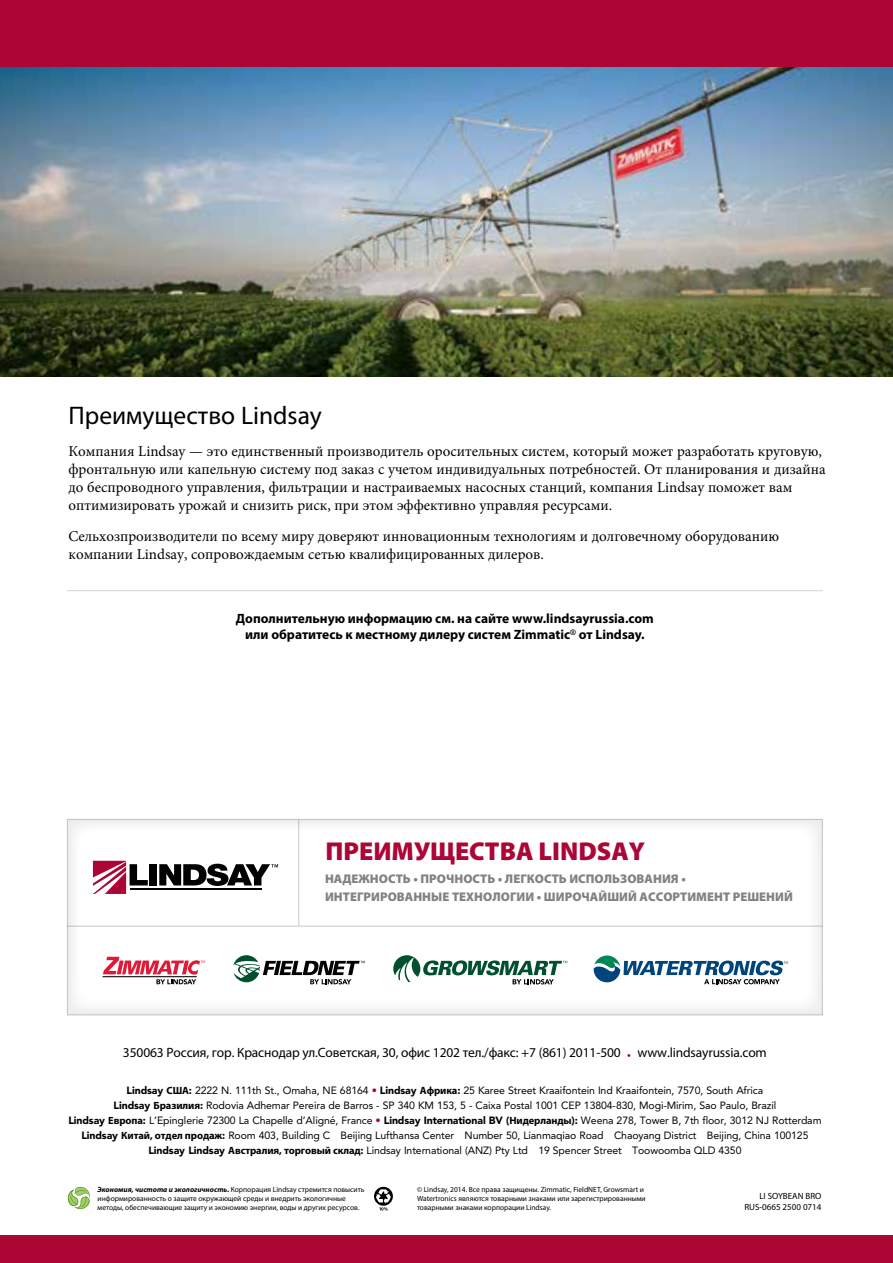
<style>
.page{position:relative;width:893px;height:1263px;background:#fff}
.page>*{position:absolute;margin:0;border:0;box-sizing:border-box;transform-origin:0 0}
.t1{font:900 25.95px "Myriad Pro";color:#ab0635}
.t2{font:25.5px "Myriad Pro";color:#000}
.t3{font:15px/18px "Minion Pro";color:#000}
.t4{font:700 13.5px/16.5px "Myriad Pro";color:#000;text-align:center}
.t5{font:13.5px "Myriad Pro";letter-spacing:-.01em;color:#000}
.t6{font:900 12.6px/17.7px "Myriad Pro";letter-spacing:.005em;color:#808285}
.t7{font:10.5px/15px "Avenir LT Std";letter-spacing:-.01em;color:#000;text-align:center}
.t8{font:9px/10.8px "Myriad Pro";color:#000;text-align:right}
.t9{font:7.5px/9px "Myriad Pro";color:#000}
.s1{color:#ab0634}
.s2{font-weight:900}
.s3{font-family:"Myriad Pro";font-weight:700}
.s4{font-weight:700;font-style:italic}
</style>
<div class="page">
<div style="left:0;top:1236px;width:893px;height:27px;background:#ab0634"></div>
<div style="left:0;top:0;width:893px;height:68px;background:#ab0634"></div>
<hr style="left:67px;top:590px;width:756px;height:1px;background:#d1d3d4">
<div style="left:67px;top:819px;width:756px;height:200px;background:linear-gradient(to right,#f2f3f3,#f2f2f3)"></div>
<div style="left:67px;top:819px;width:755px;height:196px;background:#fff"></div>
<hr style="left:67px;top:925px;width:756px;height:2px;background:#000">
<hr style="left:298px;top:819px;width:1px;height:107px;background:#000">
<svg style="left:233px;top:955px;width:132px;height:29px"></svg>
<svg style="left:393px;top:955px;width:174px;height:29px"></svg>
<svg style="left:594px;top:955px;width:194px;height:29px"></svg>
<svg style="left:103px;top:957px;width:102px;height:27px"></svg>
<hr style="left:102px;top:976px;width:95px;height:1px;background:#000">
<svg style="left:93px;top:861px;width:55px;height:33px"></svg>
<div style="left:150px;top:864px;width:7px;height:21px;background:#000"></div>
<svg style="left:159px;top:864px;width:119px;height:22px"></svg>
<hr style="left:130px;top:888px;width:131px;height:1px;background:#000">
<svg style="left:374px;top:1187px;width:19px;height:19px"></svg>
<svg style="left:376px;top:1189px;width:15px;height:21px"></svg>
<svg style="left:68px;top:1187px;width:22px;height:23px"></svg>
<svg style="left:70px;top:1196px;width:8px;height:9px"></svg>
<img style="left:0;top:68px;width:893px;height:308px">
<h2 class="t2" style="left:69px;top:400px;width:255px">Преимущество Lindsay</h2>
<p class="t3" style="left:69px;top:442px;width:759px">Компания Lindsay — это единственный производитель оросительных систем, который может разработать круговую, фронтальную или капельную систему под заказ с учетом индивидуальных потребностей. От планирования и дизайна до беспроводного управления, фильтрации и настраиваемых насосных станций, компания Lindsay поможет вам оптимизировать урожай и снизить риск, при этом эффективно управляя ресурсами.</p>
<h3 class="t3" style="left:69px;top:527px;width:712px">Сельхозпроизводители по всему миру доверяют инновационным технологиям и долговечному оборудованию компании Lindsay, сопровождаемым сетью квалифицированных дилеров.</h3>
<p class="t4" style="left:236px;top:609px;width:419px">Дополнительную информацию см. на сайте www.lindsayrussia.com или обратитесь к местному дилеру систем Zimmatic<sup>®</sup> от Lindsay.</p>
<h1 class="t1" style="left:326px;top:834px;width:321px">ПРЕИМУЩЕСТВА LINDSAY</h1>
<p class="t6" style="left:325px;top:870px;width:469px">НАДЕЖНОСТЬ • ПРОЧНОСТЬ • ЛЕГКОСТЬ ИСПОЛЬЗОВАНИЯ •<br>ИНТЕГРИРОВАННЫЕ ТЕХНОЛОГИИ • ШИРОЧАЙШИЙ АССОРТИМЕНТ РЕШЕНИЙ</p>
<p class="t5" style="left:123px;top:1044px;width:645px">350063 Россия, гор. Краснодар ул.Советская, 30, офис 1202 тел./факс: +7 (861) 2011-500 <span class="s1">•</span> www.lindsayrussia.com</p>
<p class="t7" style="left:68px;top:1083px;width:755px"><span class="s2">Lindsay</span> <span class="s3">США</span><span class="s2">:</span> 2222 N. 111th St., Omaha, NE 68164 <span class="s1">•</span> <span class="s2">Lindsay</span> <span class="s3">Африка</span><span class="s2">:</span> 25 Karee Street Kraaifontein Ind Kraaifontein, 7570, South Africa<br><span class="s2">Lindsay</span> <span class="s3">Бразилия</span><span class="s2">:</span> Rodovia Adhemar Pereira de Barros - SP 340 KM 153, 5 - Caixa Postal 1001 CEP 13804-830, Mogi-Mirim, Sao Paulo, Brazil<br><span class="s2">Lindsay</span> <span class="s3">Европа</span><span class="s2">:</span> L’Epinglerie 72300 La Chapelle d’Aligné, France <span class="s1">•</span> <span class="s2">Lindsay International BV (</span><span class="s3">Нидерланды</span><span class="s2">):</span> Weena 278, Tower B, 7th floor, 3012 NJ Rotterdam <span class="s2">Lindsay</span> <span class="s3">Китай, отдел продаж</span><span class="s2">:</span> Room 403, Building C Beijing Lufthansa Center Number 50, Lianmaqiao Road Chaoyang District Beijing, China 100125<br><span class="s2">Lindsay Lindsay</span> <span class="s3">Австралия, торговый склад</span><span class="s2">:</span> Lindsay International (ANZ) Pty Ltd 19 Spencer Street Toowoomba QLD 4350</p>
<p class="t9" style="left:417px;top:1185px;width:230px">© Lindsay, 2014. Все права защищены. Zimmatic, FieldNET, Growsmart и<br>Watertronics являются товарными знаками или зарегистрированными товарными знаками корпорации Lindsay.</p>
<p class="t9" style="left:98px;top:1185px;width:268px"><span class="s4">Экономия, чистота и экологичность.</span> Корпорация Lindsay стремится повысить информированность о защите окружающей среды и внедрить экологичные методы, обеспечивающие защиту и экономию энергии, воды и других ресурсов.</p>
<p class="t8" style="left:744px;top:1190px;width:79px">LI SOYBEAN BRO<br>RUS-0665 2500 0714</p>
</div>
